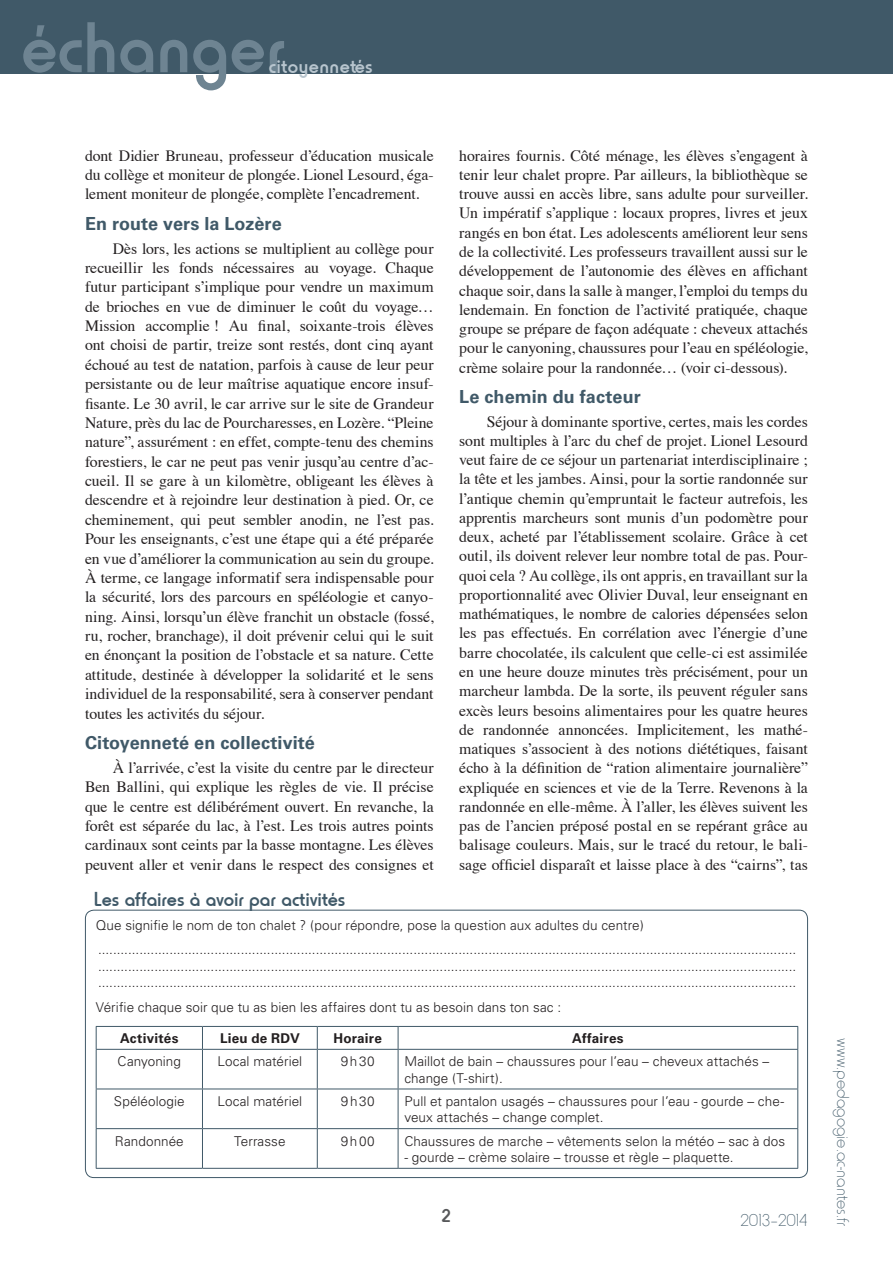
<style>
.page{position:relative;width:893px;height:1263px;background:#fff}
.page>*{position:absolute;margin:0;border:0;box-sizing:border-box;transform-origin:0 0}
.t1{font:500 75px "Horatio D";color:#6e8492}
.t2{font:500 21px "Horatio D";letter-spacing:-.005em;color:#405968}
.t3{font:500 21px "Horatio D";letter-spacing:.02em;color:#b8c5ce}
.t4{font:500 19.5px "Horatio D";color:#57585a}
.t5{font:700 18px "Univers";letter-spacing:.005em;color:#405968}
.t6{font:18px "Horatio D Ligh";color:#405968}
.t7{font:15.75px/19.2px "Times";letter-spacing:-.005em;color:#231f20;text-align:justify}
.t8{font:300 13.5px/16.2px "Univers";letter-spacing:.005em;color:#231f20}
.t9{font:700 13.5px "Univers";letter-spacing:.015em;color:#231f20}
</style>
<div class="page">
<div style="left:0;top:0;width:893px;height:74px;background:#405968"></div>
<hr style="left:96px;top:1026px;width:106px;height:1px;background:#405968">
<svg style="left:96px;top:1027px;width:1px;height:22px"></svg>
<hr style="left:202px;top:1026px;width:115px;height:1px;background:#405968">
<svg style="left:202px;top:1027px;width:1px;height:22px"></svg>
<hr style="left:317px;top:1026px;width:81px;height:1px;background:#405968">
<svg style="left:317px;top:1027px;width:1px;height:22px"></svg>
<hr style="left:398px;top:1026px;width:400px;height:1px;background:#405968">
<svg style="left:398px;top:1027px;width:1px;height:22px"></svg>
<svg style="left:797px;top:1027px;width:1px;height:22px"></svg>
<hr style="left:96px;top:1049px;width:106px;height:1px;background:#405968">
<hr style="left:96px;top:1050px;width:1px;height:38px;background:#405968">
<hr style="left:202px;top:1049px;width:115px;height:1px;background:#405968">
<hr style="left:202px;top:1050px;width:1px;height:38px;background:#405968">
<hr style="left:317px;top:1049px;width:81px;height:1px;background:#405968">
<hr style="left:317px;top:1050px;width:1px;height:38px;background:#405968">
<hr style="left:398px;top:1049px;width:400px;height:1px;background:#405968">
<hr style="left:398px;top:1050px;width:1px;height:38px;background:#405968">
<hr style="left:797px;top:1050px;width:1px;height:38px;background:#405968">
<hr style="left:96px;top:1088px;width:106px;height:1px;background:#405968">
<hr style="left:96px;top:1089px;width:1px;height:39px;background:#405968">
<hr style="left:202px;top:1088px;width:115px;height:1px;background:#405968">
<hr style="left:202px;top:1089px;width:1px;height:39px;background:#405968">
<hr style="left:317px;top:1088px;width:81px;height:1px;background:#405968">
<hr style="left:317px;top:1089px;width:1px;height:39px;background:#405968">
<hr style="left:398px;top:1088px;width:400px;height:1px;background:#405968">
<hr style="left:398px;top:1089px;width:1px;height:39px;background:#405968">
<hr style="left:797px;top:1089px;width:1px;height:39px;background:#405968">
<hr style="left:96px;top:1128px;width:106px;height:1px;background:#405968">
<hr style="left:96px;top:1129px;width:1px;height:39px;background:#405968">
<hr style="left:202px;top:1128px;width:115px;height:1px;background:#405968">
<hr style="left:202px;top:1129px;width:1px;height:39px;background:#405968">
<hr style="left:317px;top:1128px;width:81px;height:1px;background:#405968">
<hr style="left:317px;top:1129px;width:1px;height:39px;background:#405968">
<hr style="left:398px;top:1128px;width:400px;height:1px;background:#405968">
<hr style="left:398px;top:1129px;width:1px;height:39px;background:#405968">
<hr style="left:797px;top:1129px;width:1px;height:39px;background:#405968">
<hr style="left:96px;top:1168px;width:106px;height:1px;background:#405968">
<hr style="left:202px;top:1168px;width:115px;height:1px;background:#405968">
<hr style="left:317px;top:1168px;width:81px;height:1px;background:#405968">
<hr style="left:398px;top:1168px;width:400px;height:1px;background:#405968">
<div style="left:85px;top:910px;width:723px;height:268px;border:1px solid #405968;border-radius:9px"></div>
<h1 class="t1" style="left:21px;top:5px;width:266px">échanger</h1>
<h2 class="t3" style="left:269px;top:54px;width:105px">citoyennetés</h2>
<p class="t7" style="left:85px;top:144px;width:350px">dont Didier Bruneau, professeur d’éducation musicale du collège et moniteur de plongée. Lionel Lesourd, éga&shy;lement moniteur de plongée, complète l’encadrement.</p>
<p class="t5" style="left:85px;top:213px;width:198px">En route vers la Lozère</p>
<p class="t7" style="left:85px;top:237px;width:350px;text-indent:28px">Dès lors, les actions se multiplient au collège pour recueillir les fonds nécessaires au voyage. Chaque futur participant s’implique pour vendre un maximum de brioches en vue de diminuer le coût du voyage… Mission accomplie ! Au final, soixante-trois élèves ont choisi de partir, treize sont restés, dont cinq ayant échoué au test de natation, parfois à cause de leur peur persistante ou de leur maîtrise aquatique encore insuf&shy;fisante. Le 30 avril, le car arrive sur le site de Grandeur Nature, près du lac de Pourcharesses, en Lozère. “Pleine nature”, assurément : en effet, compte-tenu des chemins forestiers, le car ne peut pas venir jusqu’au centre d’ac&shy;cueil. Il se gare à un kilomètre, obligeant les élèves à descendre et à rejoindre leur destination à pied. Or, ce cheminement, qui peut sembler anodin, ne l’est pas.<br>Pour les enseignants, c’est une étape qui a été préparée en vue d’améliorer la communication au sein du groupe.<br>À terme, ce langage informatif sera indispensable pour la sécurité, lors des parcours en spéléologie et canyo&shy;ning. Ainsi, lorsqu’un élève franchit un obstacle (fossé, ru, rocher, branchage), il doit prévenir celui qui le suit en énonçant la position de l’obstacle et sa nature. Cette attitude, destinée à développer la solidarité et le sens individuel de la responsabilité, sera à conserver pendant toutes les activités du séjour.</p>
<p class="t5" style="left:85px;top:732px;width:231px">Citoyenneté en collectivité</p>
<p class="t7" style="left:85px;top:756px;width:350px;text-indent:28px">À l’arrivée, c’est la visite du centre par le directeur Ben Ballini, qui explique les règles de vie. Il précise que le centre est délibérément ouvert. En revanche, la forêt est séparée du lac, à l’est. Les trois autres points cardinaux sont ceints par la basse montagne. Les élèves peuvent aller et venir dans le respect des consignes et</p>
<h2 class="t2" style="left:94px;top:887px;width:253px">Les affaires à avoir par activités</h2>
<p class="t7" style="left:459px;top:144px;width:350px">horaires fournis. Côté ménage, les élèves s’engagent à tenir leur chalet propre. Par ailleurs, la bibliothèque se trouve aussi en accès libre, sans adulte pour surveiller.<br>Un impératif s’applique : locaux propres, livres et jeux rangés en bon état. Les adolescents améliorent leur sens de la collectivité. Les professeurs travaillent aussi sur le développement de l’autonomie des élèves en affichant chaque soir, dans la salle à manger, l’emploi du temps du lendemain. En fonction de l’activité pratiquée, chaque groupe se prépare de façon adéquate : cheveux attachés pour le canyoning, chaussures pour l’eau en spéléologie, crème solaire pour la randonnée… (voir ci-dessous).</p>
<p class="t5" style="left:459px;top:386px;width:183px">Le chemin du facteur</p>
<p class="t7" style="left:459px;top:410px;width:350px;text-indent:28px">Séjour à dominante sportive, certes, mais les cordes sont multiples à l’arc du chef de projet. Lionel Lesourd veut faire de ce séjour un partenariat interdisciplinaire ; la tête et les jambes. Ainsi, pour la sortie randonnée sur l’antique chemin qu’empruntait le facteur autrefois, les apprentis marcheurs sont munis d’un podomètre pour deux, acheté par l’établissement scolaire. Grâce à cet outil, ils doivent relever leur nombre total de pas. Pour&shy;quoi cela ? Au collège, ils ont appris, en travaillant sur la proportionnalité avec Olivier Duval, leur enseignant en mathématiques, le nombre de calories dépensées selon les pas effectués. En corrélation avec l’énergie d’une barre chocolatée, ils calculent que celle-ci est assimilée en une heure douze minutes très précisément, pour un marcheur lambda. De la sorte, ils peuvent réguler sans excès leurs besoins alimentaires pour les quatre heures de randonnée annoncées. Implicitement, les mathé&shy;matiques s’associent à des notions diététiques, faisant écho à la définition de “ration alimentaire journalière” expliquée en sciences et vie de la Terre. Revenons à la randonnée en elle-même. À l’aller, les élèves suivent les pas de l’ancien préposé postal en se repérant grâce au balisage couleurs. Mais, sur le tracé du retour, le bali&shy;sage officiel disparaît et laisse place à des “cairns”, tas</p>
<p class="t8" style="left:96px;top:912px;width:702px;line-height:24.8px">Que signifie le nom de ton chalet ? (pour répondre, pose la question aux adultes du centre) ..........................................................................................................................................................................................</p>
<p class="t8" style="left:98px;top:958px;width:700px">.......................................................................................................................................................................................... ..........................................................................................................................................................................................</p>
<p class="t8" style="left:96px;top:999px;width:467px">Vérifie chaque soir que tu as bien les affaires dont tu as besoin dans ton sac :</p>
<p class="t9" style="left:120px;top:1030px;width:60px">Activités</p>
<p class="t9" style="left:220px;top:1030px;width:81px">Lieu de RDV</p>
<p class="t9" style="left:333px;top:1030px;width:50px">Horaire</p>
<p class="t9" style="left:572px;top:1030px;width:53px">Affaires</p>
<p class="t8" style="left:118px;top:1053px;width:65px">Canyoning</p>
<p class="t8" style="left:217px;top:1053px;width:86px">Local matériel</p>
<p class="t8" style="left:341px;top:1053px;width:35px">9h30</p>
<p class="t8" style="left:404px;top:1053px;width:366px">Maillot de bain – chaussures pour l’eau – cheveux attachés – change (T-shirt).</p>
<p class="t8" style="left:114px;top:1093px;width:72px">Spéléologie</p>
<p class="t8" style="left:217px;top:1093px;width:86px">Local matériel</p>
<p class="t8" style="left:341px;top:1093px;width:35px">9h30</p>
<p class="t8" style="left:404px;top:1093px;width:381px">Pull et pantalon usagés – chaussures pour l’eau - gourde – che&shy;veux attachés – change complet.</p>
<p class="t8" style="left:115px;top:1133px;width:70px">Randonnée</p>
<p class="t8" style="left:234px;top:1133px;width:53px">Terrasse</p>
<p class="t8" style="left:341px;top:1133px;width:35px">9h00</p>
<p class="t8" style="left:404px;top:1133px;width:382px">Chaussures de marche – vêtements selon la météo – sac à dos</p>
<p class="t8" style="left:404px;top:1149px;width:331px">- gourde – crème solaire – trousse et règle – plaquette.</p>
<p class="t4" style="left:442px;top:1205px;width:10px">2</p>
<p class="t6" style="left:741px;top:1210px;width:69px">2013–2014</p>
<p class="t6" style="left:853px;top:1038px;width:189px;rotate:90deg">www.pedagogie.ac-nantes.fr</p>
</div>
